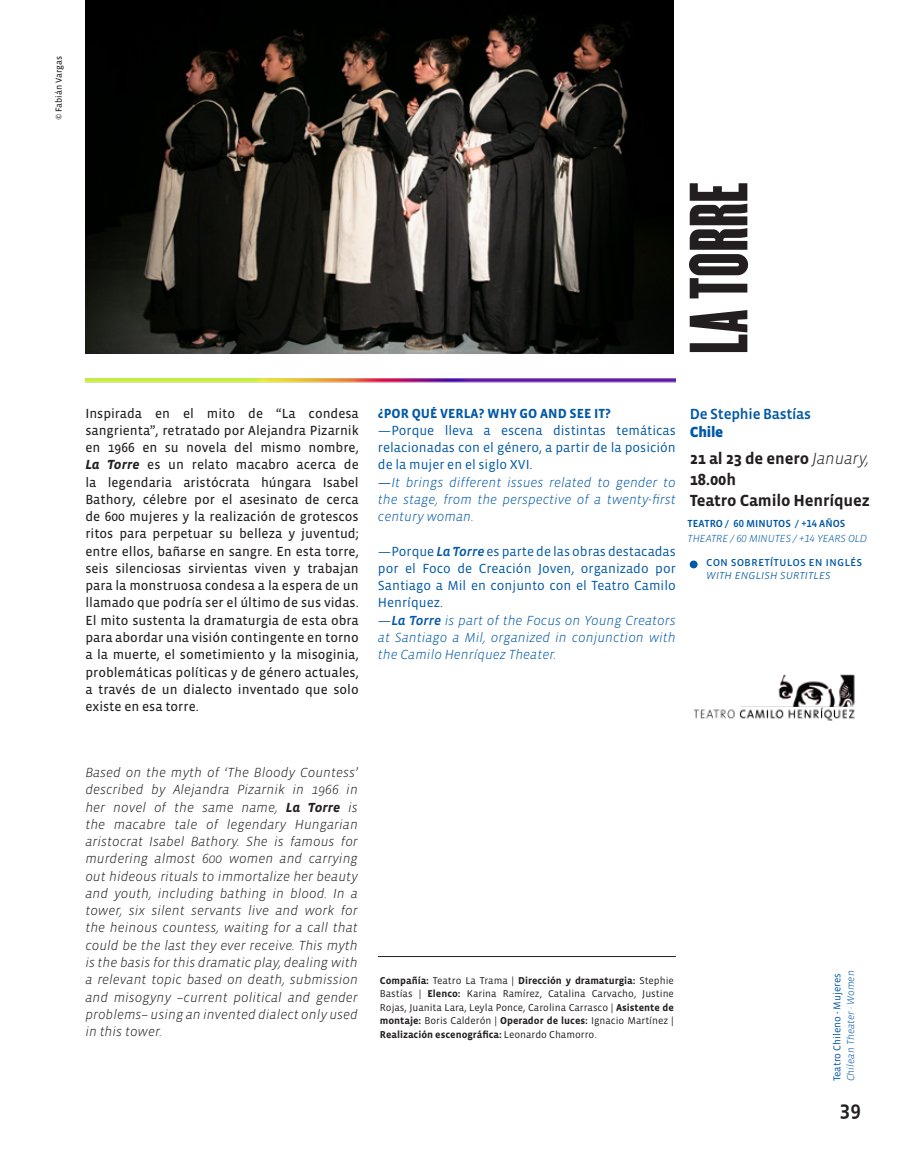
<style>
.page{position:relative;width:915px;height:1170px;background:#fff}
.page>*{position:absolute;margin:0;border:0;box-sizing:border-box;transform-origin:0 0}
.t1{font:72px "Champion HTF Featherweight";letter-spacing:.01em;color:#231f20}
.t2{font:500 21px "Vista Sans OTCE";color:#231f20}
.t3{font:700 16.5px/21px "Vista Sans OTCE";letter-spacing:-.01em;color:#231f20}
.t4{font:500 15px "Vista Sans OTCE";letter-spacing:-.015em;color:#0158a6}
.t5{font:900 15px "Vista Sans OTCE";letter-spacing:-.015em;color:#0158a6}
.t6{font:13.5px/17.2px "Vista Sans OTCE";color:#231f20;text-align:justify}
.t7{font:italic 300 13.5px/17.2px "Vista Sans OTCE";color:#231f20;text-align:justify}
.t8{font:13.5px/17.2px "Vista Sans OTCE";color:#0158a6;text-align:justify}
.t9{font:italic 300 13.5px/17.2px "Vista Sans OTCE";color:#0158a6;text-align:justify}
.t10{font:700 13.5px "Vista Sans OTCE";color:#0158a6}
.t11{font:12.75px "Vista Sans OTCE";color:#0158a6}
.t12{font:italic 300 12.75px "Vista Sans OTCE";color:#0158a6}
.t13{font:italic 300 10.5px "Vista Sans OTCE";color:#0158a6}
.t14{font:500 10.5px "Vista Sans OTCE";color:#0158a6}
.t15{font:10.2px/13.5px "Vista Sans OTCE";color:#231f20;text-align:justify}
.t16{font:10.2px "Vista Sans OTCE";color:#0158a6}
.t17{font:italic 300 10.2px "Vista Sans OTCE";color:#0158a6}
.t18{font:9px "Vista Sans OTCE";color:#231f20}
.s1{font-family:"Vista Sans Alt Bold Ita"}
.s2{font-weight:400;font-style:normal}
.s3{font-family:"Vista Sans Alt Med Ita"}
.s4{font-family:"Vista Sans Alt Med Ita";font-weight:400;font-style:normal}
.s5{font-weight:300;font-style:italic}
.s6{font-family:"Vista Sans Alt Bold Ita";font-weight:400;font-style:normal}
.s7{font-weight:700}
.s8{font-family:"Vista Sans Med"}
</style>
<div class="page">
<img style="left:85px;top:0;width:588px;height:354px">
<hr style="left:378px;top:956px;width:297px;height:1px;background:#231f20">
<img style="left:85px;top:379px;width:589px;height:4px">
<img style="left:693px;top:674px;width:162px;height:47px">
<div style="left:689px;top:560px;width:8px;height:8px;background:#0158a6;border-radius:50%"></div>
<p class="t18" style="left:54px;top:120px;width:66px;rotate:-90deg">© Fabián Vargas</p>
<p class="t1" style="left:674px;top:354px;width:173px;rotate:-90deg">LA TORRE</p>
<p class="t6" style="left:85px;top:404px;width:275px">Inspirada en el mito de “La condesa sangrienta”, retratado por Alejandra Pizarnik en 1966 en su novela del mismo nombre, <span class="s1">La Torre</span> es un relato macabro acerca de la legendaria aristócrata húngara Isabel Bathory, célebre por el asesinato de cerca de 600 mujeres y la realización de grotescos ritos para perpetuar su belleza y juventud; entre ellos, bañarse en sangre. En esta torre, seis silenciosas sirvientas viven y trabajan para la monstruosa condesa a la espera de un llamado que podría ser el último de sus vidas.<br>El mito sustenta la dramaturgia de esta obra para abordar una visión contingente en torno a la muerte, el sometimiento y la misoginia, problemáticas políticas y de género actuales, a través de un dialecto inventado que solo existe en esa torre.</p>
<p class="t10" style="left:378px;top:405px;width:234px">¿POR QUÉ VERLA? WHY GO AND SEE IT?</p>
<p class="t8" style="left:378px;top:421px;width:299px">—Porque lleva a escena distintas temáticas relacionadas con el género, a partir de la posición de la mujer en el siglo XVI.</p>
<p class="t9" style="left:378px;top:473px;width:299px"><span class="s2">—</span>It brings different issues related to gender to the stage, from the perspective of a twenty-first century woman.</p>
<p class="t8" style="left:378px;top:542px;width:299px">—Porque <span class="s3">La Torre</span> es parte de las obras destacadas por el Foco de Creación Joven, organizado por Santiago a Mil en conjunto con el Teatro Camilo Henríquez.</p>
<p class="t9" style="left:378px;top:611px;width:299px"><span class="s2">—</span><span class="s4">La Torre</span> is part of the Focus on Young Creators at Santiago a Mil, organized in conjunction with the Camilo Henríquez Theater.</p>
<p class="t4" style="left:689px;top:405px;width:123px">De Stephie Bastías</p>
<p class="t5" style="left:689px;top:423px;width:35px">Chile</p>
<p class="t3" style="left:689px;top:447px;width:181px">21 al 23 de enero <span class="s5">January,<br></span>18.00h</p>
<p class="t3" style="left:689px;top:489px;width:182px">Teatro Camilo Henríquez</p>
<p class="t14" style="left:687px;top:518px;width:159px">TEATRO / 60 MINUTOS / +14 AÑOS</p>
<p class="t13" style="left:687px;top:533px;width:181px">THEATRE / 60 MINUTES / +14 YEARS OLD</p>
<p class="t11" style="left:706px;top:554px;width:157px">con sobretítulos en inglés</p>
<p class="t12" style="left:706px;top:567px;width:126px">with english surtitles</p>
<p class="t7" style="left:85px;top:763px;width:274px">Based on the myth of ‘The Bloody Countess’ described by Alejandra Pizarnik in 1966 in her novel of the same name, <span class="s6">La Torre</span> is the macabre tale of legendary Hungarian aristocrat Isabel Bathory. She is famous for murdering almost 600 women and carrying out hideous rituals to immortalize her beauty and youth, including bathing in blood. In a tower, six silent servants live and work for the heinous countess, waiting for a call that could be the last they ever receive. This myth is the basis for this dramatic play, dealing with a relevant topic based on death, submission and misogyny –current political and gender problems– using an invented dialect only used in this tower.</p>
<p class="t15" style="left:380px;top:973px;width:295px"><span class="s7">Compañía:</span> Teatro La Trama | <span class="s7">Dirección y dramaturgia:</span> Stephie Bastías | <span class="s7">Elenco:</span> Karina Ramírez, Catalina Carvacho, Justine Rojas, Juanita Lara, Leyla Ponce, Carolina Carrasco | <span class="s7">Asistente de montaje:</span> Boris Calderón | <span class="s7">Operador de luces:</span> Ignacio Martínez | <span class="s7">Realización escenográfica:</span> Leonardo Chamorro.</p>
<p class="t16" style="left:831px;top:1081px;width:110px;rotate:-90deg">Teatro Chileno <span class="s8">·</span> Mujeres</p>
<p class="t17" style="left:844px;top:1081px;width:113px;rotate:-90deg">Chilean Theater · Women</p>
<p class="t2" style="left:839px;top:1096px;width:22px">39</p>
</div>
